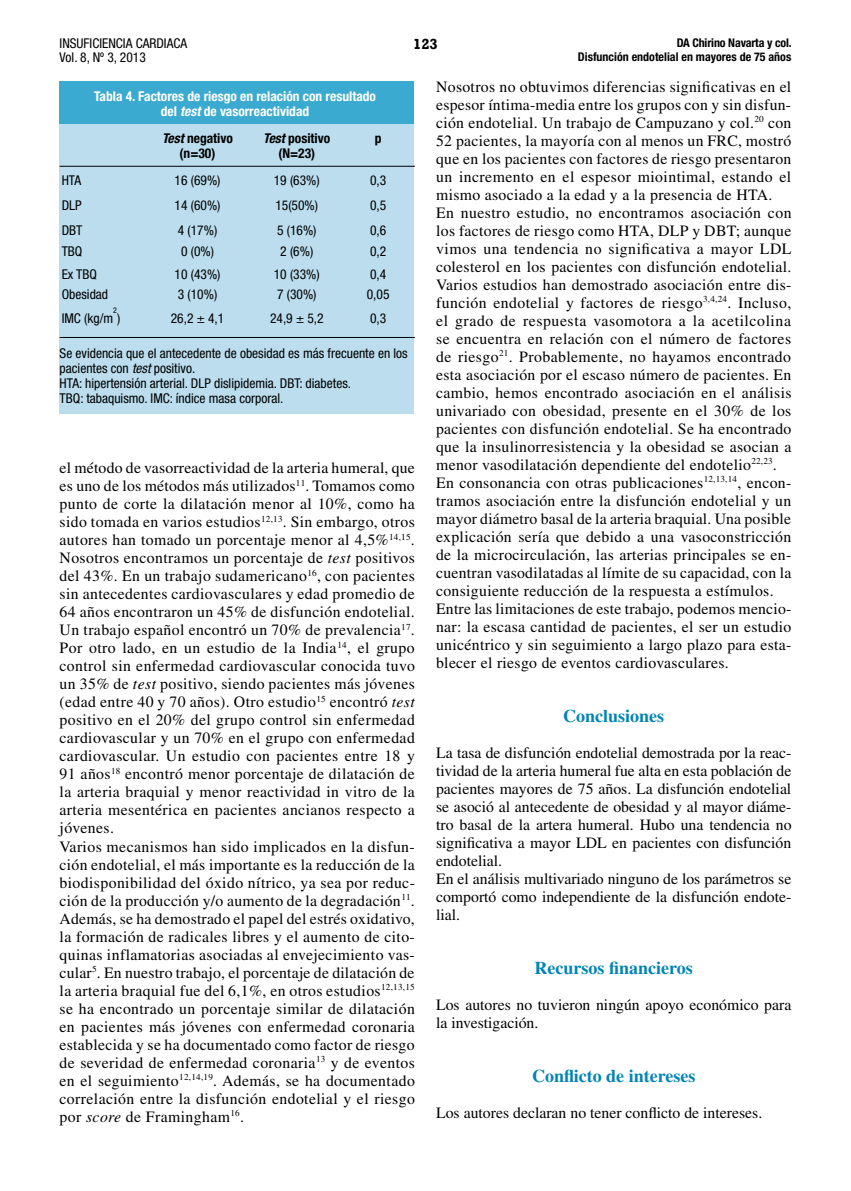
<style>
.page{position:relative;width:851px;height:1191px;background:#fff}
.page>*{position:absolute;margin:0;border:0;box-sizing:border-box;transform-origin:0 0}
.t1{font:700 18px "Times LT Std";color:#0084b5}
.t2{font:15.75px/18px "Times LT Std";letter-spacing:.02em;color:#000}
.t3{font:15.75px/18px "Times LT Std";color:#000}
.t4{font:700 15px "Rockwell";color:#000}
.t5{font:condensed 13.5px/15px "Helvetica Neue LT Std";color:#000}
.t6{font:700 condensed 13.5px/15px "Helvetica Neue LT Std";color:#fff;text-align:center}
.t7{font:700 condensed 13.5px/15px "Helvetica Neue LT Std";color:#000;text-align:center}
.t8{font:700 condensed 12px/14.4px "Helvetica Neue LT Std";color:#000;text-align:right}
.t9{font:condensed 7.8px "Helvetica Neue LT Std";color:#000}
.s1{font-style:italic}
</style>
<div class="page">
<div style="left:60px;top:123px;width:354px;height:291px;background:#bbdded"></div>
<div style="left:60px;top:81px;width:354px;height:42px;background:#3baad0"></div>
<hr style="left:60px;top:166px;width:355px;height:1px;background:#000">
<hr style="left:60px;top:337px;width:355px;height:1px;background:#000">
<p class="t5" style="left:60px;top:36px;width:129px;line-height:14.4px">INSUFICIENCIA CARDIACA<br>Vol. 8, Nº 3, 2013</p>
<p class="t4" style="left:413px;top:34px;width:26px">123</p>
<p class="t8" style="left:578px;top:35px;width:215px">DA Chirino Navarta y col.<br>Disfunción endotelial en mayores de 75 años</p>
<p class="t6" style="left:94px;top:88px;width:283px">Tabla 4. Factores de riesgo en relación con resultado del <span class="s1">test</span> de vasorreactividad</p>
<p class="t7" style="left:162px;top:131px;width:72px"><span class="s1">Test</span> negativo (n=30)</p>
<p class="t7" style="left:263px;top:131px;width:69px"><span class="s1">Test</span> positivo (N=23)</p>
<p class="t7" style="left:375px;top:131px;width:8px">p</p>
<p class="t5" style="left:62px;top:172px;width:21px">HTA</p>
<p class="t5" style="left:174px;top:172px;width:47px">16 (69%)</p>
<p class="t5" style="left:274px;top:172px;width:47px">19 (63%)</p>
<p class="t5" style="left:370px;top:172px;width:18px">0,3</p>
<p class="t5" style="left:62px;top:198px;width:21px">DLP</p>
<p class="t5" style="left:174px;top:198px;width:47px">14 (60%)</p>
<p class="t5" style="left:275px;top:198px;width:44px">15(50%)</p>
<p class="t5" style="left:370px;top:198px;width:18px">0,5</p>
<p class="t5" style="left:62px;top:222px;width:22px">DBT</p>
<p class="t5" style="left:178px;top:222px;width:41px">4 (17%)</p>
<p class="t5" style="left:277px;top:222px;width:41px">5 (16%)</p>
<p class="t5" style="left:370px;top:222px;width:18px">0,6</p>
<p class="t5" style="left:62px;top:244px;width:22px">TBQ</p>
<p class="t5" style="left:181px;top:244px;width:34px">0 (0%)</p>
<p class="t5" style="left:280px;top:244px;width:34px">2 (6%)</p>
<p class="t5" style="left:370px;top:244px;width:18px">0,2</p>
<p class="t5" style="left:62px;top:266px;width:37px">Ex TBQ</p>
<p class="t5" style="left:174px;top:266px;width:47px">10 (43%)</p>
<p class="t5" style="left:274px;top:266px;width:47px">10 (33%)</p>
<p class="t5" style="left:370px;top:266px;width:18px">0,4</p>
<p class="t5" style="left:62px;top:287px;width:48px">Obesidad</p>
<p class="t5" style="left:178px;top:287px;width:41px">3 (10%)</p>
<p class="t5" style="left:277px;top:287px;width:41px">7 (30%)</p>
<p class="t5" style="left:367px;top:287px;width:24px">0,05</p>
<p class="t5" style="left:62px;top:310px;width:60px">IMC (kg/m )</p>
<p class="t2" style="left:436px;top:77px;width:357px">Nosotros no obtuvimos diferencias significativas en el espesor íntima-media entre los grupos con y sin disfun&shy;ción endotelial. Un trabajo de Campuzano y col.<sup>20</sup> con 52 pacientes, la mayoría con al menos un FRC, mostró que en los pacientes con factores de riesgo presentaron un incremento en el espesor miointimal, estando el mismo asociado a la edad y a la presencia de HTA.<br>En nuestro estudio, no encontramos asociación con los factores de riesgo como HTA, DLP y DBT; aunque vimos una tendencia no significativa a mayor LDL colesterol en los pacientes con disfunción endotelial.<br>Varios estudios han demostrado asociación entre dis&shy;función endotelial y factores de riesgo<sup>3,4,24</sup>. Incluso, el grado de respuesta vasomotora a la acetilcolina se encuentra en relación con el número de factores de riesgo<sup>21</sup>. Probablemente, no hayamos encontrado esta asociación por el escaso número de pacientes. En cambio, hemos encontrado asociación en el análisis univariado con obesidad, presente en el 30% de los pacientes con disfunción endotelial. Se ha encontrado que la insulinorresistencia y la obesidad se asocian a menor vasodilatación dependiente del endotelio<sup>22,23</sup>.<br>En consonancia con otras publicaciones<sup>12,13,14</sup>, encon&shy;tramos asociación entre la disfunción endotelial y un mayor diámetro basal de la arteria braquial. Una posible explicación sería que debido a una vasoconstricción de la microcirculación, las arterias principales se en&shy;cuentran vasodilatadas al límite de su capacidad, con la consiguiente reducción de la respuesta a estímulos.<br>Entre las limitaciones de este trabajo, podemos mencio&shy;nar: la escasa cantidad de pacientes, el ser un estudio unicéntrico y sin seguimiento a largo plazo para esta&shy;blecer el riesgo de eventos cardiovasculares.</p>
<p class="t1" style="left:563px;top:705px;width:103px">Conclusiones</p>
<p class="t3" style="left:436px;top:743px;width:357px">La tasa de disfunción endotelial demostrada por la reac&shy;tividad de la arteria humeral fue alta en esta población de pacientes mayores de 75 años. La disfunción endotelial se asoció al antecedente de obesidad y al mayor diáme&shy;tro basal de la artera humeral. Hubo una tendencia no significativa a mayor LDL en pacientes con disfunción endotelial.<br>En el análisis multivariado ninguno de los parámetros se comportó como independiente de la disfunción endote&shy;lial.</p>
<p class="t9" style="left:113px;top:306px;width:5px">2</p>
<p class="t5" style="left:171px;top:310px;width:55px">26,2 ± 4,1</p>
<p class="t5" style="left:270px;top:310px;width:55px">24,9 ± 5,2</p>
<p class="t5" style="left:370px;top:310px;width:18px">0,3</p>
<p class="t5" style="left:60px;top:345px;width:349px">Se evidencia que el antecedente de obesidad es más frecuente en los pacientes con <span class="s1">test</span> positivo.<br>HTA: hipertensión arterial. DLP dislipidemia. DBT: diabetes.<br>TBQ: tabaquismo. IMC: índice masa corporal.</p>
<p class="t2" style="left:60px;top:459px;width:357px">el método de vasorreactividad de la arteria humeral, que es uno de los métodos más utilizados<sup>11</sup>. Tomamos como punto de corte la dilatación menor al 10%, como ha sido tomada en varios estudios<sup>12,13</sup>. Sin embargo, otros autores han tomado un porcentaje menor al 4,5%<sup>14,15</sup>.<br>Nosotros encontramos un porcentaje de <span class="s1">test</span> positivos del 43%. En un trabajo sudamericano<sup>16</sup>, con pacientes sin antecedentes cardiovasculares y edad promedio de 64 años encontraron un 45% de disfunción endotelial.<br>Un trabajo español encontró un 70% de prevalencia<sup>17</sup>.<br>Por otro lado, en un estudio de la India<sup>14</sup>, el grupo control sin enfermedad cardiovascular conocida tuvo un 35% de <span class="s1">test</span> positivo, siendo pacientes más jóvenes (edad entre 40 y 70 años). Otro estudio<sup>15</sup> encontró <span class="s1">test </span>positivo en el 20% del grupo control sin enfermedad cardiovascular y un 70% en el grupo con enfermedad cardiovascular. Un estudio con pacientes entre 18 y 91 años<sup>18</sup> encontró menor porcentaje de dilatación de la arteria braquial y menor reactividad in vitro de la arteria mesentérica en pacientes ancianos respecto a jóvenes.<br>Varios mecanismos han sido implicados en la disfun&shy;ción endotelial, el más importante es la reducción de la biodisponibilidad del óxido nítrico, ya sea por reduc&shy;ción de la producción y/o aumento de la degradación<sup>11</sup>.<br>Además, se ha demostrado el papel del estrés oxidativo, la formación de radicales libres y el aumento de cito&shy;quinas inflamatorias asociadas al envejecimiento vas&shy;cular<sup>5</sup>. En nuestro trabajo, el porcentaje de dilatación de la arteria braquial fue del 6,1%, en otros estudios<sup>12,13,15 </sup>se ha encontrado un porcentaje similar de dilatación en pacientes más jóvenes con enfermedad coronaria establecida y se ha documentado como factor de riesgo de severidad de enfermedad coronaria<sup>13</sup> y de eventos en el seguimiento<sup>12,14,19</sup>. Además, se ha documentado correlación entre la disfunción endotelial y el riesgo por <span class="s1">score</span> de Framingham<sup>16</sup>.</p>
<p class="t1" style="left:534px;top:957px;width:160px">Recursos financieros</p>
<p class="t3" style="left:436px;top:995px;width:357px">Los autores no tuvieron ningún apoyo económico para la investigación.</p>
<p class="t1" style="left:532px;top:1065px;width:165px">Conflicto de intereses</p>
<p class="t3" style="left:436px;top:1103px;width:327px">Los autores declaran no tener conflicto de intereses.</p>
</div>
